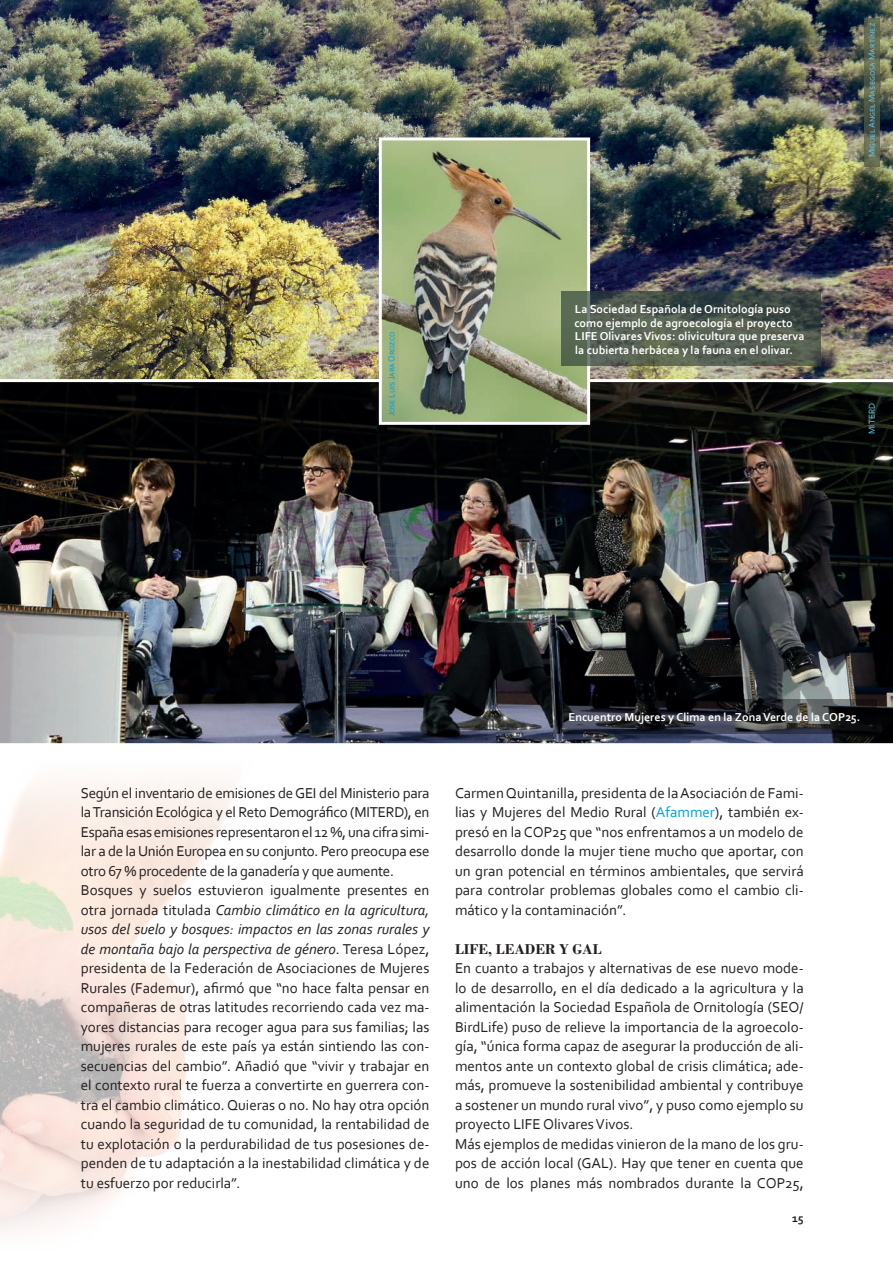
<style>
.page{position:relative;width:893px;height:1263px;background:#fff}
.page>*{position:absolute;margin:0;border:0;box-sizing:border-box;transform-origin:0 0}
.cuerpo_de_texto{font:15px/19.5px "Corbel";color:#231f20;text-align:justify}
.subtitulo{font:700 15px "Bodoni";color:#231f20}
.t1{font:700 12px/13.5px "Corbel";color:#fff}
.t2{font:700 12px "Corbel";color:#231f20}
.t3{font:9px "Corbel";color:#66c6eb}
.t4{font:9px "Corbel";letter-spacing:-.01em;color:#009fda}
.s1{font-style:italic}
.s2{color:#009fda}
</style>
<div class="page">
<img style="left:0;top:780px;width:234px;height:451px">
<img style="left:0;top:0;width:893px;height:379px">
<img style="left:0;top:379px;width:893px;height:365px">
<svg style="left:555px;top:699px;width:322px;height:35px;background:#292b32"></svg>
<img style="left:383px;top:141px;width:203px;height:280px">
<div style="left:379px;top:137px;width:211px;height:288px;border:3px solid #fff"></div>
<svg style="left:864px;top:18px;width:15px;height:149px;background:#5b624c"></svg>
<svg style="left:561px;top:291px;width:260px;height:75px;background:#4f5a4e"></svg>
<svg style="left:384px;top:325px;width:15px;height:96px"></svg>
<p class="t4" style="left:386px;top:416px;width:86px;rotate:-90deg">Jose Luis Jara Orozco</p>
<p class="t1" style="left:574px;top:302px;width:232px">La Sociedad Española de Ornitología puso como ejemplo de agroecología el proyecto LIFE Olivares Vivos: olivicultura que preserva la cubierta herbácea y la fauna en el olivar.</p>
<p class="t3" style="left:866px;top:157px;width:136px;rotate:-90deg">Miguel Angel Masegosa Martínez</p>
<p class="t3" style="left:866px;top:434px;width:32px;rotate:-90deg">MITERD</p>
<p class="cuerpo_de_texto" style="left:81px;top:783px;width:350px">Según el inventario de emisiones de GEI del Ministerio para la Transición Ecológica y el Reto Demográfico (MITERD), en España esas emisiones representaron el 12 %, una cifra simi&shy;lar a de la Unión Europea en su conjunto. Pero preocupa ese otro 67 % procedente de la ganadería y que aumente.</p>
<p class="cuerpo_de_texto" style="left:81px;top:880px;width:350px">Bosques y suelos estuvieron igualmente presentes en otra jornada titulada <span class="s1">Cambio climático en la agricultura, usos del suelo y bosques: impactos en las zonas rurales y de montaña bajo la perspectiva de género</span>. Teresa López, presidenta de la Federación de Asociaciones de Mujeres Rurales (Fademur), afirmó que “no hace falta pensar en compañeras de otras latitudes recorriendo cada vez ma&shy;yores distancias para recoger agua para sus familias; las mujeres rurales de este país ya están sintiendo las con&shy;secuencias del cambio”. Añadió que “vivir y trabajar en el contexto rural te fuerza a convertirte en guerrera con&shy;tra el cambio climático. Quieras o no. No hay otra opción cuando la seguridad de tu comunidad, la rentabilidad de tu explotación o la perdurabilidad de tus posesiones de&shy;penden de tu adaptación a la inestabilidad climática y de tu esfuerzo por reducirla”.</p>
<p class="t1" style="left:568px;top:710px;width:293px">Encuentro Mujeres y Clima en la Zona Verde de la COP25.</p>
<p class="cuerpo_de_texto" style="left:455px;top:783px;width:350px">Carmen Quintanilla, presidenta de la Asociación de Fami&shy;lias y Mujeres del Medio Rural (<span class="s2">Afammer</span>), también ex&shy;presó en la COP25 que “nos enfrentamos a un modelo de desarrollo donde la mujer tiene mucho que aportar, con un gran potencial en términos ambientales, que servirá para controlar problemas globales como el cambio cli&shy;mático y la contaminación”.</p>
<p class="subtitulo" style="left:455px;top:940px;width:148px">LIFE, LEADER Y GAL</p>
<p class="cuerpo_de_texto" style="left:455px;top:958px;width:350px">En cuanto a trabajos y alternativas de ese nuevo mode&shy;lo de desarrollo, en el día dedicado a la agricultura y la alimentación la Sociedad Española de Ornitología (SEO/ BirdLife) puso de relieve la importancia de la agroecolo&shy;gía, “única forma capaz de asegurar la producción de ali&shy;mentos ante un contexto global de crisis climática; ade&shy;más, promueve la sostenibilidad ambiental y contribuye a sostener un mundo rural vivo”, y puso como ejemplo su proyecto LIFE Olivares Vivos.</p>
<p class="cuerpo_de_texto" style="left:455px;top:1134px;width:350px">Más ejemplos de medidas vinieron de la mano de los gru&shy;pos de acción local (GAL). Hay que tener en cuenta que uno de los planes más nombrados durante la COP25,</p>
<p class="t2" style="left:792px;top:1211px;width:13px">15</p>
</div>
